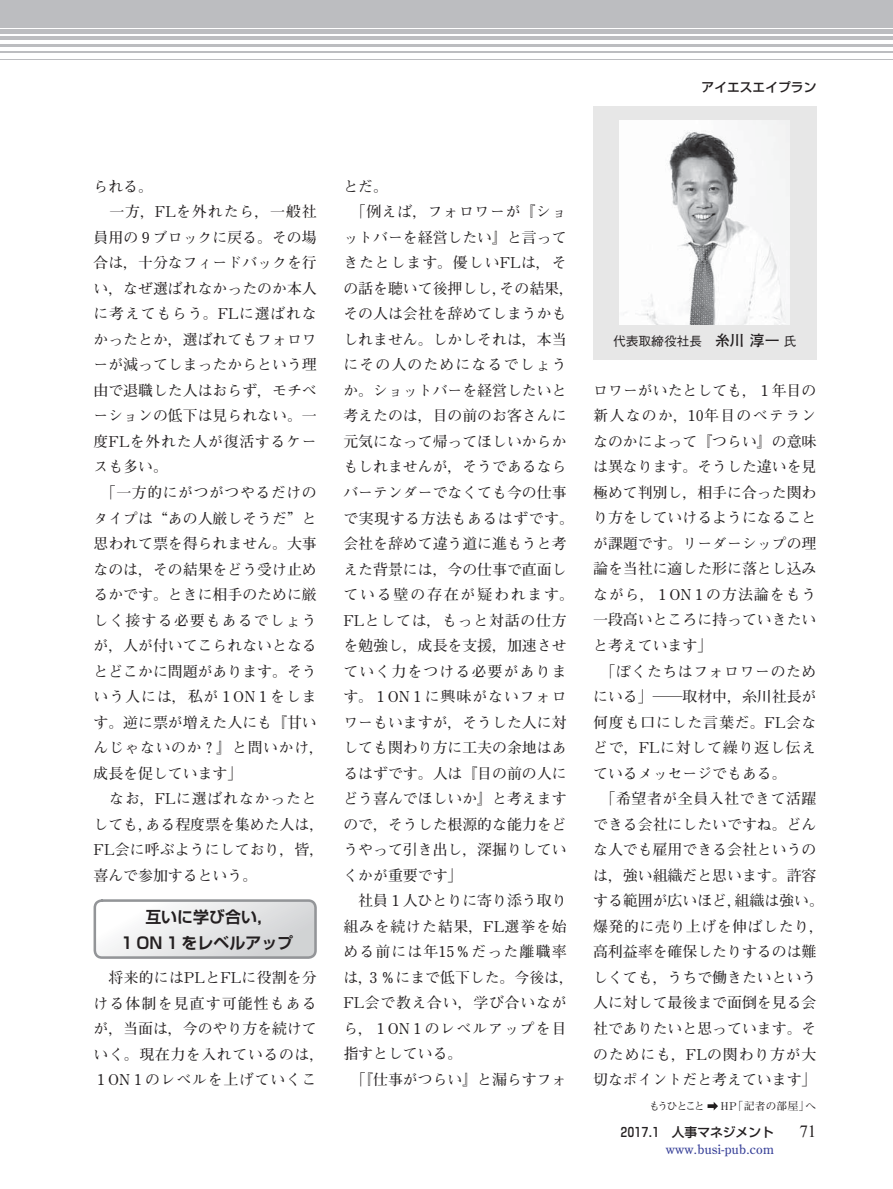
<style>
.page{position:relative;width:893px;height:1189px;background:#fff}
.page>*{position:absolute;margin:0;border:0;box-sizing:border-box;transform-origin:0 0}
.t1{font:16.95px "Times New Roman";color:#231f20}
.t2{font:15.9px/25.5px "Shin Go Pr 6 N De Bold 90 msp RKSJ H";color:#231f20;text-align:center}
.t3{font:14.85px "Futo Min A101 Pr 6 N Bold 90 msp RKSJ H";color:#231f20}
.t4{font:14.85px/25.5px "Futo Min A101 Pr 6 N Bold 90 msp RKSJ H";letter-spacing:.04em;color:#231f20}
.t5{font:14.85px "Futo Min A101 Pr 6 N Bold 90 msp RKSJ H";letter-spacing:.055em;color:#231f20}
.t6{font:14.85px "Futo Min A101 Pr 6 N Bold 90 msp RKSJ H";letter-spacing:.065em;color:#231f20}
.t7{font:14.85px "Futo Min A101 Pr 6 N Bold 90 msp RKSJ H";letter-spacing:.075em;color:#231f20}
.t8{font:14.85px "Futo Min A101 Pr 6 N Bold 90 msp RKSJ H";letter-spacing:.05em;color:#231f20}
.t9{font:14.85px "Futo Min A101 Pr 6 N Bold 90 msp RKSJ H";letter-spacing:.045em;color:#231f20}
.t10{font:14.85px "Futo Min A101 Pr 6 N Bold 90 msp RKSJ H";letter-spacing:.06em;color:#231f20}
.t11{font:14.85px "Futo Min A101 Pr 6 N Bold 90 msp RKSJ H";letter-spacing:.09em;color:#231f20}
.t12{font:14.85px "Futo Min A101 Pr 6 N Bold 90 msp RKSJ H";letter-spacing:.125em;color:#231f20}
.t13{font:12.75px "Shin Go Pr 6 N Medium 90 msp RKSJ H";color:#231f20}
.t14{font:12.75px "Century Old Style";letter-spacing:.02em;color:#353e97}
.t15{font:12.75px "Gothic BBB Pr 6 N Medium 90 msp RKSJ H";color:#231f20}
.t16{font:10.65px "Futo Min A101 Pr 6 N Bold 90 msp RKSJ H";letter-spacing:-.025em;color:#221e1f}
.s1{font-family:"Futo Go B101 Pr 6 N Bold 90 msp RKSJ H";font-size:14.85px}
</style>
<div class="page">
<div style="left:0;top:0;width:893px;height:21px;background:#bcbdc0"></div>
<hr style="left:0;top:59px;width:893px;height:1px;background:#bcbdc0">
<hr style="left:0;top:51px;width:893px;height:2px;background:#bcbdc0">
<hr style="left:0;top:44px;width:893px;height:3px;background:#bcbdc0">
<hr style="left:0;top:37px;width:893px;height:3px;background:#bcbdc0">
<div style="left:0;top:29px;width:893px;height:5px;background:#bcbdc0"></div>
<div style="left:0;top:22px;width:893px;height:5px;background:#bcbdc0"></div>
<svg style="left:95px;top:903px;width:220px;height:54px"></svg>
<div style="left:94px;top:899px;width:223px;height:59px;border:3px solid #939598;border-radius:7px"></div>
<div style="left:593px;top:106px;width:223px;height:253px;background:#e7e7e7"></div>
<img style="left:620px;top:120px;width:170px;height:204px">
<svg style="left:707px;top:1102px;width:11px;height:8px"></svg>
<p class="t13" style="left:702px;top:82px;width:116px">アイエスエイプラン</p>
<p class="t3" style="left:94px;top:181px;width:61px">られる。</p>
<p class="t6" style="left:94px;top:206px;width:225px">　一方，FLを外れたら，一般社</p>
<p class="t3" style="left:94px;top:232px;width:225px">員用の 9 ブロックに戻る。その場</p>
<p class="t3" style="left:94px;top:257px;width:225px">合は，十分なフィードバックを行</p>
<p class="t3" style="left:94px;top:283px;width:225px">い，なぜ選ばれなかったのか本人</p>
<p class="t5" style="left:94px;top:308px;width:225px">に考えてもらう。FLに選ばれな</p>
<p class="t3" style="left:94px;top:334px;width:225px">かったとか，選ばれてもフォロワ</p>
<p class="t3" style="left:94px;top:359px;width:225px">ーが減ってしまったからという理</p>
<p class="t3" style="left:94px;top:385px;width:225px">由で退職した人はおらず，モチベ</p>
<p class="t3" style="left:94px;top:410px;width:225px">ーションの低下は見られない。一</p>
<p class="t8" style="left:94px;top:436px;width:225px">度FLを外れた人が復活するケー</p>
<p class="t3" style="left:94px;top:461px;width:76px">スも多い。</p>
<p class="t4" style="left:101px;top:481px;width:217px">「一方的にがつがつやるだけの</p>
<p class="t3" style="left:94px;top:512px;width:225px">タイプは“あの人厳しそうだ”と</p>
<p class="t3" style="left:94px;top:538px;width:225px">思われて票を得られません。大事</p>
<p class="t3" style="left:94px;top:563px;width:225px">なのは，その結果をどう受け止め</p>
<p class="t3" style="left:94px;top:589px;width:225px">るかです。ときに相手のために厳</p>
<p class="t7" style="left:94px;top:614px;width:225px">しく接する必要もあるでしょう</p>
<p class="t3" style="left:94px;top:640px;width:225px">が，人が付いてこられないとなる</p>
<p class="t3" style="left:94px;top:665px;width:225px">とどこかに問題があります。そう</p>
<p class="t6" style="left:94px;top:691px;width:225px">いう人には，私が 1 ON 1 をしま</p>
<p class="t3" style="left:94px;top:716px;width:225px">す。逆に票が増えた人にも『甘い</p>
<p class="t9" style="left:94px;top:742px;width:232px">んじゃないのか？』と問いかけ，</p>
<p class="t3" style="left:94px;top:767px;width:150px">成長を促しています」</p>
<p class="t5" style="left:94px;top:793px;width:225px">　なお，FLに選ばれなかったと</p>
<p class="t3" style="left:94px;top:818px;width:232px">しても，ある程度票を集めた人は，</p>
<p class="t3" style="left:94px;top:844px;width:232px">FL会に呼ぶようにしており，皆，</p>
<p class="t3" style="left:94px;top:869px;width:165px">喜んで参加するという。</p>
<p class="t2" style="left:121px;top:906px;width:174px">互いに学び合い，<br>1 ON 1 をレベルアップ</p>
<p class="t4" style="left:94px;top:966px;width:232px">　将来的にはPLとFLに役割を分ける体制を見直す可能性もあるが，当面は，今のやり方を続けていく。現在力を入れているのは，<br>1 ON 1 のレベルを上げていくこ</p>
<p class="t3" style="left:343px;top:180px;width:46px">とだ。</p>
<p class="t9" style="left:351px;top:206px;width:217px">「例えば，フォロワーが『ショ</p>
<p class="t3" style="left:343px;top:232px;width:225px">ットバーを経営したい』と言って</p>
<p class="t10" style="left:343px;top:257px;width:225px">きたとします。優しいFLは，そ</p>
<p class="t3" style="left:343px;top:283px;width:232px">の話を聴いて後押しし，その結果，</p>
<p class="t3" style="left:343px;top:308px;width:225px">その人は会社を辞めてしまうかも</p>
<p class="t3" style="left:343px;top:334px;width:225px">しれません。しかしそれは，本当</p>
<p class="t7" style="left:343px;top:359px;width:225px">にその人のためになるでしょう</p>
<p class="t3" style="left:343px;top:385px;width:225px">か。ショットバーを経営したいと</p>
<p class="t3" style="left:343px;top:410px;width:225px">考えたのは，目の前のお客さんに</p>
<p class="t3" style="left:343px;top:436px;width:225px">元気になって帰ってほしいからか</p>
<p class="t3" style="left:343px;top:461px;width:225px">もしれませんが，そうであるなら</p>
<p class="t3" style="left:343px;top:487px;width:225px">バーテンダーでなくても今の仕事</p>
<p class="t4" style="left:343px;top:507px;width:232px">で実現する方法もあるはずです。</p>
<p class="t3" style="left:343px;top:538px;width:225px">会社を辞めて違う道に進もうと考</p>
<p class="t3" style="left:343px;top:563px;width:225px">えた背景には，今の仕事で直面し</p>
<p class="t12" style="left:343px;top:589px;width:232px">ている壁の存在が疑われます。</p>
<p class="t8" style="left:343px;top:614px;width:225px">FLとしては，もっと対話の仕方</p>
<p class="t3" style="left:343px;top:640px;width:225px">を勉強し，成長を支援，加速させ</p>
<p class="t7" style="left:343px;top:665px;width:225px">ていく力をつける必要がありま</p>
<p class="t6" style="left:343px;top:691px;width:225px">す。 1 ON 1 に興味がないフォロ</p>
<p class="t3" style="left:343px;top:716px;width:225px">ワーもいますが，そうした人に対</p>
<p class="t3" style="left:343px;top:742px;width:225px">しても関わり方に工夫の余地はあ</p>
<p class="t3" style="left:343px;top:767px;width:225px">るはずです。人は『目の前の人に</p>
<p class="t3" style="left:343px;top:793px;width:225px">どう喜んでほしいか』と考えます</p>
<p class="t3" style="left:343px;top:818px;width:225px">ので，そうした根源的な能力をど</p>
<p class="t3" style="left:343px;top:844px;width:225px">うやって引き出し，深掘りしてい</p>
<p class="t3" style="left:343px;top:869px;width:121px">くかが重要です」</p>
<p class="t3" style="left:343px;top:895px;width:225px">　社員 1 人ひとりに寄り添う取り</p>
<p class="t5" style="left:343px;top:920px;width:225px">組みを続けた結果，FL選挙を始</p>
<p class="t7" style="left:343px;top:946px;width:225px">める前には年15％だった離職率</p>
<p class="t3" style="left:343px;top:971px;width:232px">は，3 ％にまで低下した。今後は，</p>
<p class="t8" style="left:343px;top:997px;width:225px">FL会で教え合い，学び合いなが</p>
<p class="t6" style="left:343px;top:1022px;width:225px">ら， 1 ON 1 のレベルアップを目</p>
<p class="t3" style="left:343px;top:1048px;width:121px">指すとしている。</p>
<p class="t3" style="left:351px;top:1073px;width:217px">「『仕事がつらい』と漏らすフォ</p>
<p class="t15" style="left:613px;top:336px;width:185px">代表取締役社長　<span class="s1">糸川 淳一</span>氏</p>
<p class="t3" style="left:593px;top:384px;width:225px">ロワーがいたとしても， 1 年目の</p>
<p class="t11" style="left:593px;top:410px;width:225px">新人なのか，10年目のベテラン</p>
<p class="t3" style="left:593px;top:435px;width:225px">なのかによって『つらい』の意味</p>
<p class="t3" style="left:593px;top:461px;width:225px">は異なります。そうした違いを見</p>
<p class="t3" style="left:593px;top:486px;width:225px">極めて判別し，相手に合った関わ</p>
<p class="t3" style="left:593px;top:512px;width:225px">り方をしていけるようになること</p>
<p class="t3" style="left:593px;top:537px;width:225px">が課題です。リーダーシップの理</p>
<p class="t3" style="left:593px;top:563px;width:225px">論を当社に適した形に落とし込み</p>
<p class="t6" style="left:593px;top:589px;width:225px">ながら， 1 ON 1 の方法論をもう</p>
<p class="t3" style="left:593px;top:614px;width:225px">一段高いところに持っていきたい</p>
<p class="t3" style="left:593px;top:640px;width:121px">と考えています」</p>
<p class="t4" style="left:601px;top:660px;width:217px">「ぼくたちはフォロワーのため</p>
<p class="t3" style="left:593px;top:691px;width:225px">にいる」─取材中，糸川社長が</p>
<p class="t5" style="left:593px;top:716px;width:225px">何度も口にした言葉だ。FL会な</p>
<p class="t5" style="left:593px;top:742px;width:225px">どで，FLに対して繰り返し伝え</p>
<p class="t3" style="left:593px;top:767px;width:195px">ているメッセージでもある。</p>
<p class="t4" style="left:601px;top:788px;width:217px">「希望者が全員入社できて活躍</p>
<p class="t3" style="left:593px;top:818px;width:225px">できる会社にしたいですね。どん</p>
<p class="t3" style="left:593px;top:844px;width:225px">な人でも雇用できる会社というの</p>
<p class="t3" style="left:593px;top:869px;width:225px">は，強い組織だと思います。許容</p>
<p class="t3" style="left:593px;top:895px;width:232px">する範囲が広いほど，組織は強い。</p>
<p class="t4" style="left:593px;top:915px;width:232px">爆発的に売り上げを伸ばしたり，</p>
<p class="t3" style="left:593px;top:946px;width:225px">高利益率を確保したりするのは難</p>
<p class="t3" style="left:593px;top:971px;width:225px">しくても，うちで働きたいという</p>
<p class="t3" style="left:593px;top:997px;width:225px">人に対して最後まで面倒を見る会</p>
<p class="t3" style="left:593px;top:1022px;width:225px">社でありたいと思っています。そ</p>
<p class="t5" style="left:593px;top:1048px;width:225px">のためにも，FLの関わり方が大</p>
<p class="t3" style="left:593px;top:1073px;width:225px">切なポイントだと考えています」</p>
<p class="t16" style="left:649px;top:1102px;width:168px">もうひとこと　 HP「記者の部屋」へ</p>
<p class="t13" style="left:621px;top:1127px;width:155px">2017.1　人事マネジメント</p>
<p class="t1" style="left:799px;top:1122px;width:19px">71</p>
<p class="t14" style="left:666px;top:1144px;width:109px">www.busi-pub.com</p>
</div>
